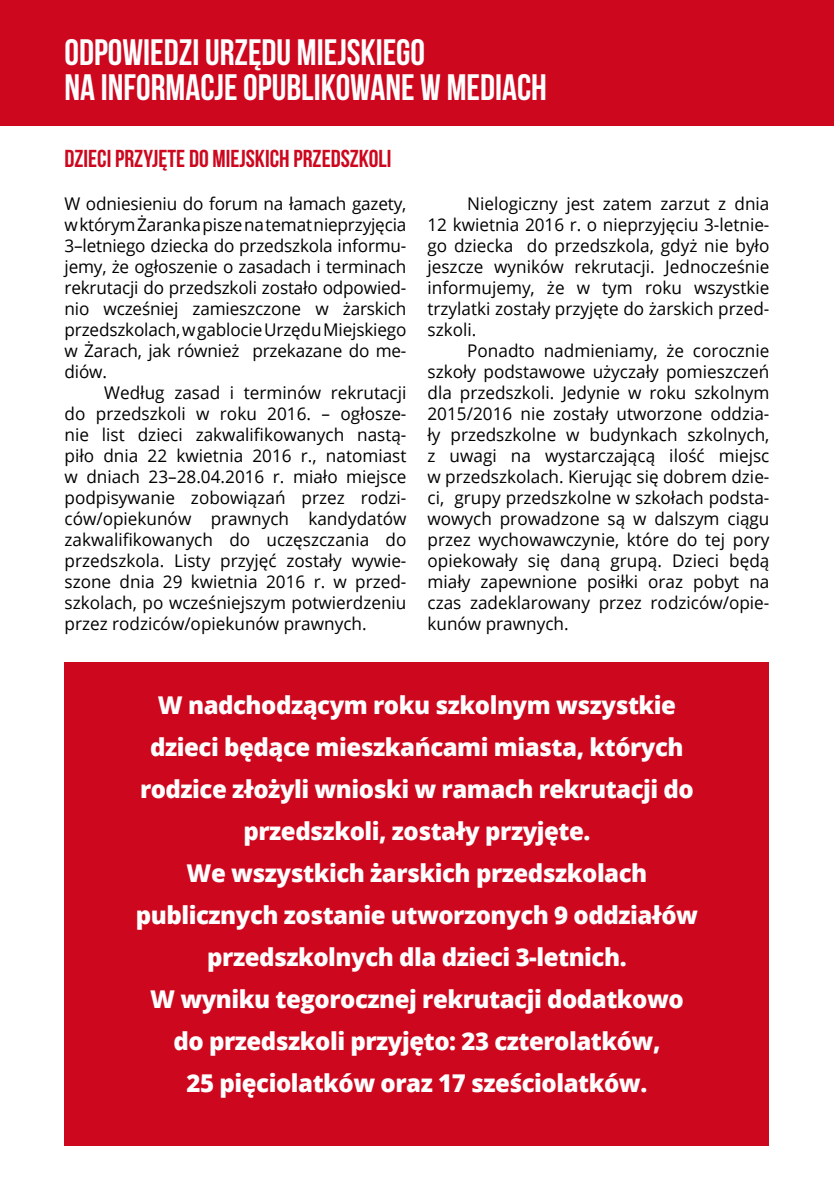
<style>
.page{position:relative;width:834px;height:1196px;background:#fff}
.page>*{position:absolute;margin:0;border:0;box-sizing:border-box;transform-origin:0 0}
.t1{font:36.75px/35px "Bebas Neue";color:#fff}
.t2{font:800 24.5px/42px "Open Sans";letter-spacing:-.02em;color:#fff;text-align:center}
.t3{font:24.5px "Bebas Neue";color:#cd071e}
.t4{font:17.5px/21px "Open Sans";color:#000;text-align:justify}
</style>
<div class="page">
<div style="left:0;top:0;width:833px;height:126px;background:#cd071e"></div>
<div style="left:64px;top:662px;width:705px;height:484px;background:#cd071e"></div>
<h1 class="t1" style="left:64px;top:34px;width:484px">ODPOWIEDZI URZĘDU MIEJSKIEGO<br>NA INFORMACJE OPUBLIKOWANE W MEDIACH</h1>
<h2 class="t3" style="left:64px;top:145px;width:328px">DZIECI PRZYJĘTE DO MIEJSKICH PRZEDSZKOLI</h2>
<p class="t4" style="left:64px;top:193px;width:343px">W odniesieniu do forum na łamach gazety, w którym Żaranka pisze na temat nieprzyjęcia 3–letniego dziecka do przedszkola informu&shy;jemy, że ogłoszenie o zasadach i terminach rekrutacji do przedszkoli zostało odpowied&shy;nio wcześniej zamieszczone w żarskich przedszkolach, w gablocie Urzędu Miejskiego w Żarach, jak również przekazane do me&shy;diów.</p>
<p class="t4" style="left:64px;top:382px;width:343px;text-indent:40px">Według zasad i terminów rekrutacji do przedszkoli w roku 2016. – ogłosze&shy;nie list dzieci zakwalifikowanych nastą&shy;piło dnia 22 kwietnia 2016 r., natomiast w dniach 23–28.04.2016 r. miało miejsce podpisywanie zobowiązań przez rodzi&shy;ców/opiekunów prawnych kandydatów zakwalifikowanych do uczęszczania do przedszkola. Listy przyjęć zostały wywie&shy;szone dnia 29 kwietnia 2016 r. w przed&shy;szkolach, po wcześniejszym potwierdzeniu przez rodziców/opiekunów prawnych.</p>
<p class="t4" style="left:427px;top:193px;width:343px;text-indent:40px">Nielogiczny jest zatem zarzut z dnia 12 kwietnia 2016 r. o nieprzyjęciu 3-letnie&shy;go dziecka do przedszkola, gdyż nie było jeszcze wyników rekrutacji. Jednocześnie informujemy, że w tym roku wszystkie trzylatki zostały przyjęte do żarskich przed&shy;szkoli.</p>
<p class="t4" style="left:427px;top:340px;width:343px;text-indent:40px">Ponadto nadmieniamy, że corocznie szkoły podstawowe użyczały pomieszczeń dla przedszkoli. Jedynie w roku szkolnym 2015/2016 nie zostały utworzone oddzia&shy;ły przedszkolne w budynkach szkolnych, z uwagi na wystarczającą ilość miejsc w przedszkolach. Kierując się dobrem dzie&shy;ci, grupy przedszkolne w szkołach podsta&shy;wowych prowadzone są w dalszym ciągu przez wychowawczynie, które do tej pory opiekowały się daną grupą. Dzieci będą miały zapewnione posiłki oraz pobyt na czas zadeklarowany przez rodziców/opie&shy;kunów prawnych.</p>
<p class="t2" style="left:136px;top:683px;width:563px">W nadchodzącym roku szkolnym wszystkie dzieci będące mieszkańcami miasta, których rodzice złożyli wnioski w ramach rekrutacji do przedszkoli, zostały przyjęte.<br>We wszystkich żarskich przedszkolach publicznych zostanie utworzonych 9 oddziałów przedszkolnych dla dzieci 3-letnich.<br>W wyniku tegorocznej rekrutacji dodatkowo do przedszkoli przyjęto: 23 czterolatków,<br>25 pięciolatków oraz 17 sześciolatków.</p>
</div>
